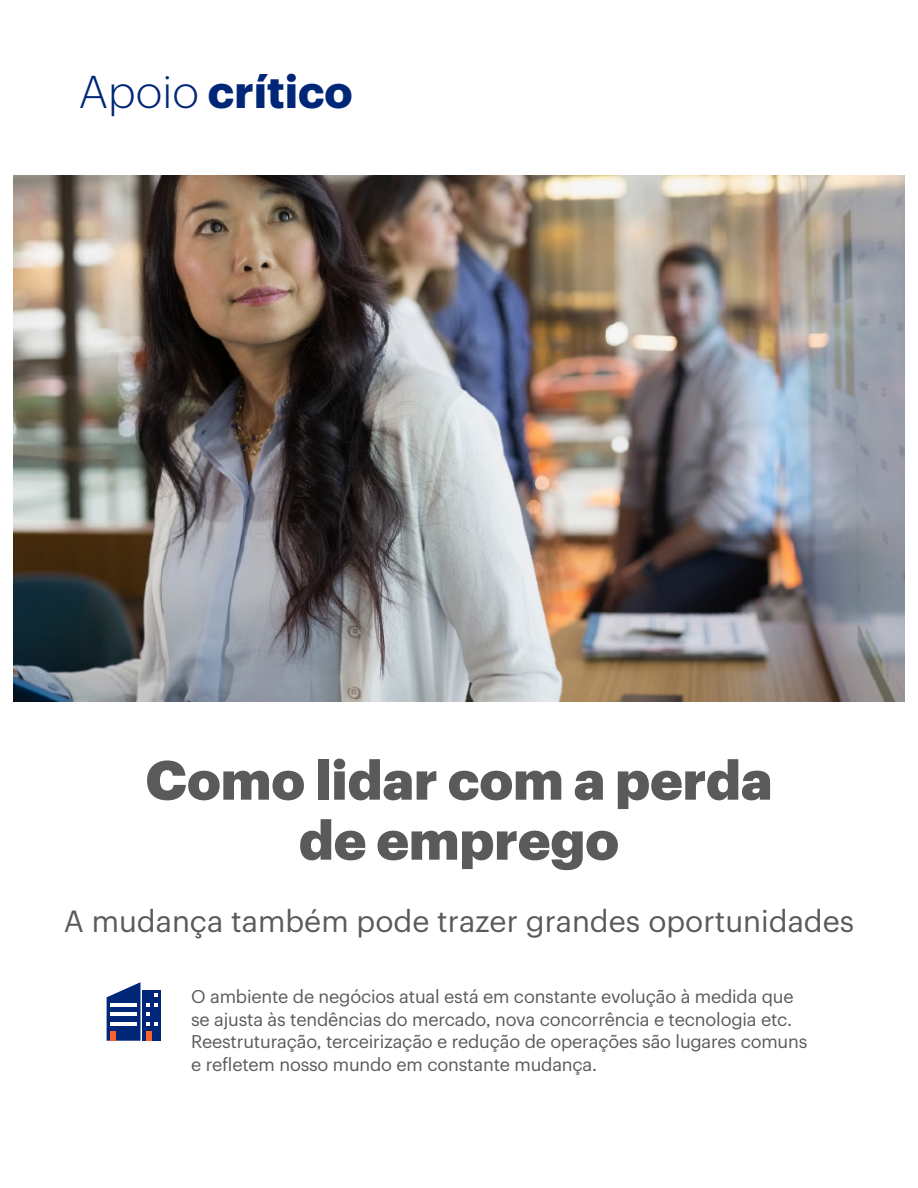
<style>
.page{position:relative;width:918px;height:1188px;background:#fff}
.page>*{position:absolute;margin:0;border:0;box-sizing:border-box;transform-origin:0 0}
.Headline{font:900 54px/60px "Graphik UHG";color:#5a5a5a;text-align:center}
.t1{font:700 45.3px "Graphik";color:#002677}
.Headline-2{font:30px "Graphik UHG";color:#5a5a5a}
.Body{font:18px/22.5px "Graphik UHG";letter-spacing:-.01em;color:#5a5a5a}
.s1{font-weight:300;font-size:45px}
</style>
<div class="page">
<img style="left:14px;top:176px;width:890px;height:526px">
<div style="left:142px;top:990px;width:19px;height:51px;background:#002678"></div>
<svg style="left:107px;top:982px;width:50px;height:59px"></svg>
<h2 class="t1" style="left:79px;top:56px;width:276px"><span class="s1">Apoio</span> crítico</h2>
<p class="Headline" style="left:146px;top:745px;width:628px">Como lidar com a perda de emprego</p>
<p class="Headline-2" style="left:64px;top:898px;width:792px">A mudança também pode trazer grandes oportunidades</p>
<p class="Body" style="left:191px;top:984px;width:618px">O ambiente de negócios atual está em constante evolução à medida que se ajusta às tendências do mercado, nova concorrência e tecnologia etc.<br>Reestruturação, terceirização e redução de operações são lugares comuns e refletem nosso mundo em constante mudança.</p>
</div>
